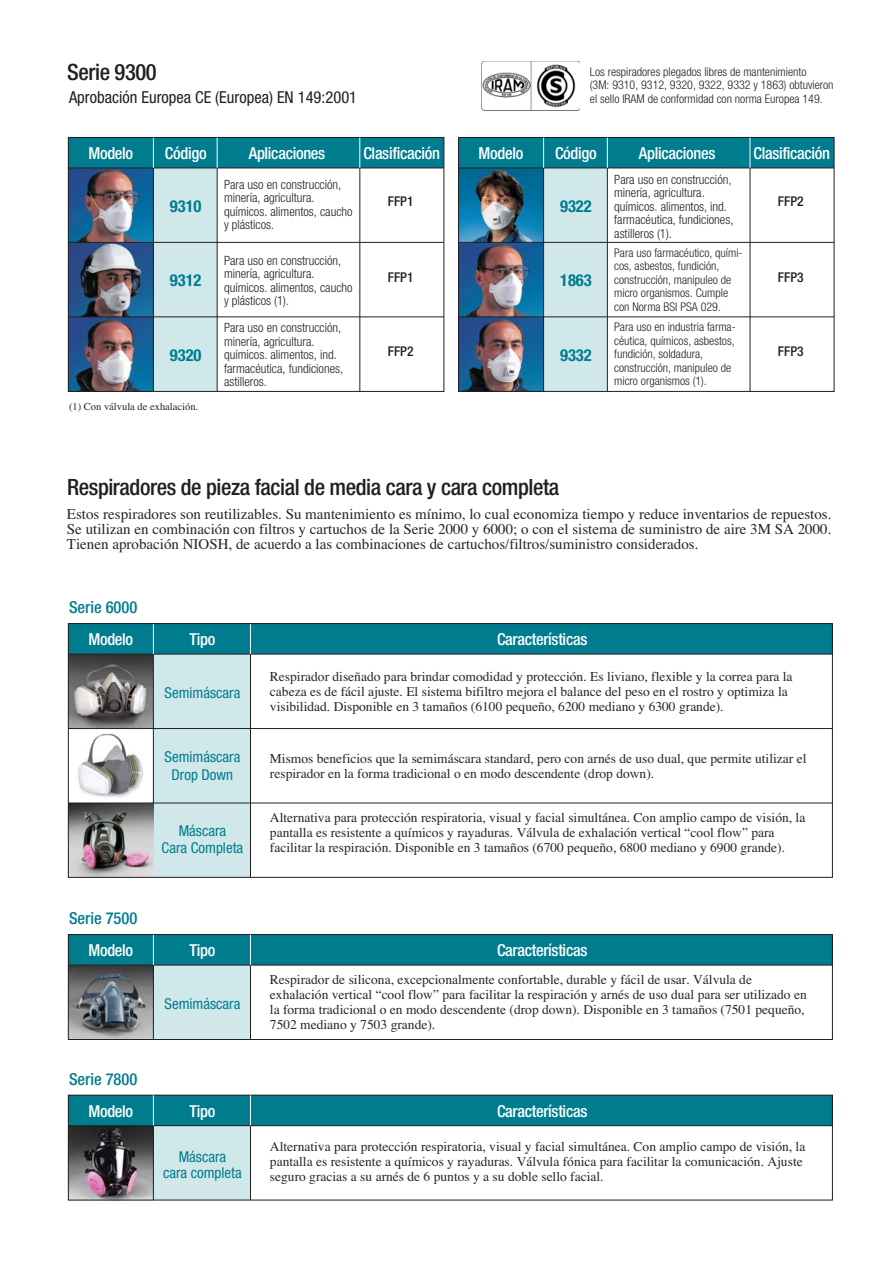
<style>
.page{position:relative;width:893px;height:1263px;background:#fff}
.page>*{position:absolute;margin:0;border:0;box-sizing:border-box;transform-origin:0 0}
.t1{font:500 condensed 22.5px "Helvetica Neue";letter-spacing:-.02em;color:#231f20}
.t2{font:500 condensed 16.5px "Helvetica Neue";letter-spacing:-.02em;color:#fff}
.t3{font:condensed 16.5px "Helvetica Neue";color:#231f20}
.t4{font:500 condensed 16.5px "Helvetica Neue";color:#007c8f}
.t5{font:700 condensed 16.5px "Helvetica Neue";color:#007c8f}
.t6{font:15px/15px "Times";color:#292526;text-align:justify}
.t7{font:condensed 15px/16.5px "Helvetica Neue";color:#007c8f;text-align:center}
.t8{font:13.5px/15px "Times";color:#292526}
.t9{font:500 condensed 13.5px "Helvetica Neue";color:#231f20}
.t10{font:300 condensed 12.75px/13.5px "Helvetica Neue";color:#231f20}
.t11{font:300 condensed 12px/13.5px "Helvetica Neue";color:#231f20}
.t12{font:10.5px "Times";color:#292526}
</style>
<div class="page">
<img style="left:70px;top:655px;width:83px;height:221px">
<img style="left:460px;top:243px;width:83px;height:74px">
<div style="left:153px;top:168px;width:64px;height:224px;background:#d1e8eb"></div>
<img style="left:70px;top:169px;width:83px;height:221px">
<hr style="left:68px;top:317px;width:376px;height:1px;background:#231f20">
<div style="left:68px;top:137px;width:376px;height:31px;background:#007c8f"></div>
<div style="left:68px;top:137px;width:376px;height:255px;border:1px solid #231f20"></div>
<hr style="left:153px;top:168px;width:1px;height:223px;background:#231f20">
<hr style="left:217px;top:168px;width:1px;height:223px;background:#231f20">
<hr style="left:68px;top:168px;width:376px;height:1px;background:#231f20">
<hr style="left:68px;top:242px;width:376px;height:1px;background:#231f20">
<hr style="left:153px;top:138px;width:1px;height:30px;background:#fff">
<hr style="left:217px;top:138px;width:1px;height:30px;background:#fff">
<hr style="left:360px;top:168px;width:1px;height:223px;background:#231f20">
<hr style="left:359px;top:138px;width:1px;height:30px;background:#fff">
<div style="left:153px;top:654px;width:97px;height:223px;background:#d1e8eb"></div>
<div style="left:68px;top:624px;width:764px;height:30px;background:#007c8f"></div>
<hr style="left:153px;top:654px;width:1px;height:223px;background:#231f20">
<hr style="left:250px;top:654px;width:1px;height:223px;background:#231f20">
<hr style="left:68px;top:654px;width:764px;height:1px;background:#231f20">
<hr style="left:68px;top:728px;width:764px;height:1px;background:#231f20">
<hr style="left:68px;top:803px;width:764px;height:1px;background:#231f20">
<hr style="left:153px;top:624px;width:1px;height:30px;background:#fff">
<hr style="left:250px;top:624px;width:1px;height:30px;background:#fff">
<div style="left:153px;top:965px;width:97px;height:75px;background:#d1e8eb"></div>
<img style="left:70px;top:966px;width:83px;height:72px">
<div style="left:68px;top:935px;width:764px;height:30px;background:#007c8f"></div>
<div style="left:68px;top:934px;width:764px;height:106px;border:1px solid #231f20"></div>
<hr style="left:153px;top:965px;width:1px;height:75px;background:#231f20">
<hr style="left:250px;top:965px;width:1px;height:75px;background:#231f20">
<hr style="left:68px;top:965px;width:764px;height:1px;background:#231f20">
<hr style="left:153px;top:935px;width:1px;height:30px;background:#fff">
<hr style="left:250px;top:935px;width:1px;height:30px;background:#fff">
<div style="left:153px;top:1126px;width:97px;height:74px;background:#d1e8eb"></div>
<img style="left:70px;top:1126px;width:83px;height:72px">
<div style="left:68px;top:1095px;width:764px;height:31px;background:#007c8f"></div>
<div style="left:68px;top:1095px;width:764px;height:105px;border:1px solid #231f20"></div>
<hr style="left:153px;top:1126px;width:1px;height:74px;background:#231f20">
<hr style="left:250px;top:1126px;width:1px;height:74px;background:#231f20">
<hr style="left:68px;top:1125px;width:764px;height:1px;background:#231f20">
<hr style="left:153px;top:1095px;width:1px;height:30px;background:#fff">
<hr style="left:250px;top:1095px;width:1px;height:30px;background:#fff">
<img style="left:481px;top:62px;width:99px;height:48px">
<div style="left:543px;top:168px;width:64px;height:224px;background:#d1e8eb"></div>
<img style="left:460px;top:318px;width:83px;height:72px">
<hr style="left:458px;top:317px;width:376px;height:1px;background:#231f20">
<img style="left:460px;top:169px;width:83px;height:73px">
<div style="left:458px;top:137px;width:376px;height:31px;background:#007c8f"></div>
<div style="left:458px;top:137px;width:376px;height:255px;border:1px solid #231f20"></div>
<hr style="left:543px;top:168px;width:1px;height:223px;background:#231f20">
<hr style="left:607px;top:168px;width:1px;height:223px;background:#231f20">
<hr style="left:458px;top:168px;width:376px;height:1px;background:#231f20">
<hr style="left:458px;top:242px;width:376px;height:1px;background:#231f20">
<hr style="left:543px;top:138px;width:1px;height:30px;background:#fff">
<hr style="left:607px;top:138px;width:1px;height:30px;background:#fff">
<hr style="left:750px;top:168px;width:1px;height:223px;background:#231f20">
<hr style="left:750px;top:138px;width:1px;height:30px;background:#fff">
<div style="left:68px;top:623px;width:764px;height:255px;border:1px solid #231f20"></div>
<h1 class="t1" style="left:67px;top:64px;width:91px">Serie 9300</h1>
<p class="t11" style="left:590px;top:66px;width:245px">Los respiradores plegados libres de mantenimiento<br>(3M: 9310, 9312, 9320, 9322, 9332 y 1863) obtuvieron</p>
<p class="t3" style="left:69px;top:91px;width:290px">Aprobación Europea CE (Europea) EN 149:2001</p>
<p class="t11" style="left:590px;top:93px;width:234px">el sello IRAM de conformidad con norma Europea 149.</p>
<p class="t2" style="left:88px;top:147px;width:46px">Modelo</p>
<p class="t2" style="left:165px;top:147px;width:43px">Código</p>
<p class="t5" style="left:170px;top:200px;width:33px">9310</p>
<p class="t2" style="left:249px;top:147px;width:78px">Aplicaciones</p>
<p class="t2" style="left:363px;top:147px;width:78px">Clasificación</p>
<p class="t10" style="left:224px;top:179px;width:130px">Para uso en construcción, minería, agricultura. químicos. alimentos, caucho y plásticos.</p>
<p class="t9" style="left:388px;top:197px;width:27px">FFP1</p>
<p class="t2" style="left:479px;top:147px;width:46px">Modelo</p>
<p class="t2" style="left:555px;top:147px;width:43px">Código</p>
<p class="t5" style="left:560px;top:200px;width:33px">9322</p>
<p class="t2" style="left:639px;top:147px;width:78px">Aplicaciones</p>
<p class="t2" style="left:753px;top:147px;width:78px">Clasificación</p>
<p class="t9" style="left:778px;top:197px;width:27px">FFP2</p>
<p class="t10" style="left:614px;top:174px;width:121px">Para uso en construcción, minería, agricultura. químicos. alimentos, ind. farmacéutica, fundiciones, astilleros (1).</p>
<p class="t5" style="left:170px;top:274px;width:33px">9312</p>
<p class="t10" style="left:224px;top:254px;width:130px">Para uso en construcción, minería, agricultura. químicos. alimentos, caucho y plásticos (1).</p>
<p class="t9" style="left:388px;top:272px;width:27px">FFP1</p>
<p class="t5" style="left:560px;top:274px;width:33px">1863</p>
<p class="t11" style="left:614px;top:247px;width:130px">Para uso farmacéutico, quími&shy;cos, asbestos, fundición, construcción, manipuleo de micro organismos. Cumple con Norma BSI PSA 029.</p>
<p class="t9" style="left:778px;top:272px;width:27px">FFP3</p>
<p class="t5" style="left:170px;top:349px;width:33px">9320</p>
<p class="t10" style="left:224px;top:322px;width:121px">Para uso en construcción, minería, agricultura. químicos. alimentos, ind. farmacéutica, fundiciones, astilleros.</p>
<p class="t9" style="left:388px;top:347px;width:27px">FFP2</p>
<p class="t5" style="left:560px;top:349px;width:33px">9332</p>
<p class="t11" style="left:614px;top:322px;width:123px">Para uso en industria farma&shy;céutica, químicos, asbestos, fundición, soldadura, construcción, manipuleo de micro organismos (1).</p>
<p class="t9" style="left:778px;top:347px;width:27px">FFP3</p>
<p class="t12" style="left:69px;top:403px;width:131px">(1) Con válvula de exhalación.</p>
<h1 class="t1" style="left:67px;top:479px;width:493px">Respiradores de pieza facial de media cara y cara completa</h1>
<p class="t6" style="left:67px;top:508px;width:766px">Estos respiradores son reutilizables. Su mantenimiento es mínimo, lo cual economiza tiempo y reduce inventarios de repuestos.<br>Se utilizan en combinación con filtros y cartuchos de la Serie 2000 y 6000; o con el sistema de suministro de aire 3M SA 2000.<br>Tienen aprobación NIOSH, de acuerdo a las combinaciones de cartuchos/filtros/suministro considerados.</p>
<p class="t4" style="left:69px;top:601px;width:70px">Serie 6000</p>
<p class="t2" style="left:88px;top:634px;width:46px">Modelo</p>
<p class="t2" style="left:189px;top:634px;width:27px">Tipo</p>
<p class="t7" style="left:165px;top:686px;width:77px">Semimáscara</p>
<p class="t7" style="left:165px;top:749px;width:77px;line-height:18px">Semimáscara<br>Drop Down</p>
<p class="t4" style="left:69px;top:913px;width:70px">Serie 7500</p>
<p class="t7" style="left:162px;top:824px;width:83px">Máscara<br>Cara Completa</p>
<p class="t2" style="left:88px;top:945px;width:46px">Modelo</p>
<p class="t2" style="left:189px;top:945px;width:27px">Tipo</p>
<p class="t7" style="left:165px;top:996px;width:77px">Semimáscara</p>
<p class="t4" style="left:69px;top:1073px;width:70px">Serie 7800</p>
<p class="t2" style="left:88px;top:1105px;width:46px">Modelo</p>
<p class="t2" style="left:189px;top:1105px;width:27px">Tipo</p>
<p class="t7" style="left:163px;top:1150px;width:80px">Máscara<br>cara completa</p>
<p class="t2" style="left:497px;top:634px;width:92px">Características</p>
<p class="t8" style="left:270px;top:670px;width:524px">Respirador diseñado para brindar comodidad y protección. Es liviano, flexible y la correa para la cabeza es de fácil ajuste. El sistema bifiltro mejora el balance del peso en el rostro y optimiza la visibilidad. Disponible en 3 tamaños (6100 pequeño, 6200 mediano y 6300 grande).</p>
<p class="t8" style="left:270px;top:752px;width:538px">Mismos beneficios que la semimáscara standard, pero con arnés de uso dual, que permite utilizar el respirador en la forma tradicional o en modo descendente (drop down).</p>
<p class="t8" style="left:270px;top:811px;width:537px">Alternativa para protección respiratoria, visual y facial simultánea. Con amplio campo de visión, la pantalla es resistente a químicos y rayaduras. Válvula de exhalación vertical “cool flow” para facilitar la respiración. Disponible en 3 tamaños (6700 pequeño, 6800 mediano y 6900 grande).</p>
<p class="t2" style="left:497px;top:945px;width:92px">Características</p>
<p class="t8" style="left:270px;top:973px;width:538px">Respirador de silicona, excepcionalmente confortable, durable y fácil de usar. Válvula de exhalación vertical “cool flow” para facilitar la respiración y arnés de uso dual para ser utilizado en la forma tradicional o en modo descendente (drop down). Disponible en 3 tamaños (7501 pequeño, 7502 mediano y 7503 grande).</p>
<p class="t2" style="left:497px;top:1105px;width:92px">Características</p>
<p class="t8" style="left:270px;top:1141px;width:537px">Alternativa para protección respiratoria, visual y facial simultánea. Con amplio campo de visión, la pantalla es resistente a químicos y rayaduras. Válvula fónica para facilitar la comunicación. Ajuste seguro gracias a su arnés de 6 puntos y a su doble sello facial.</p>
</div>
